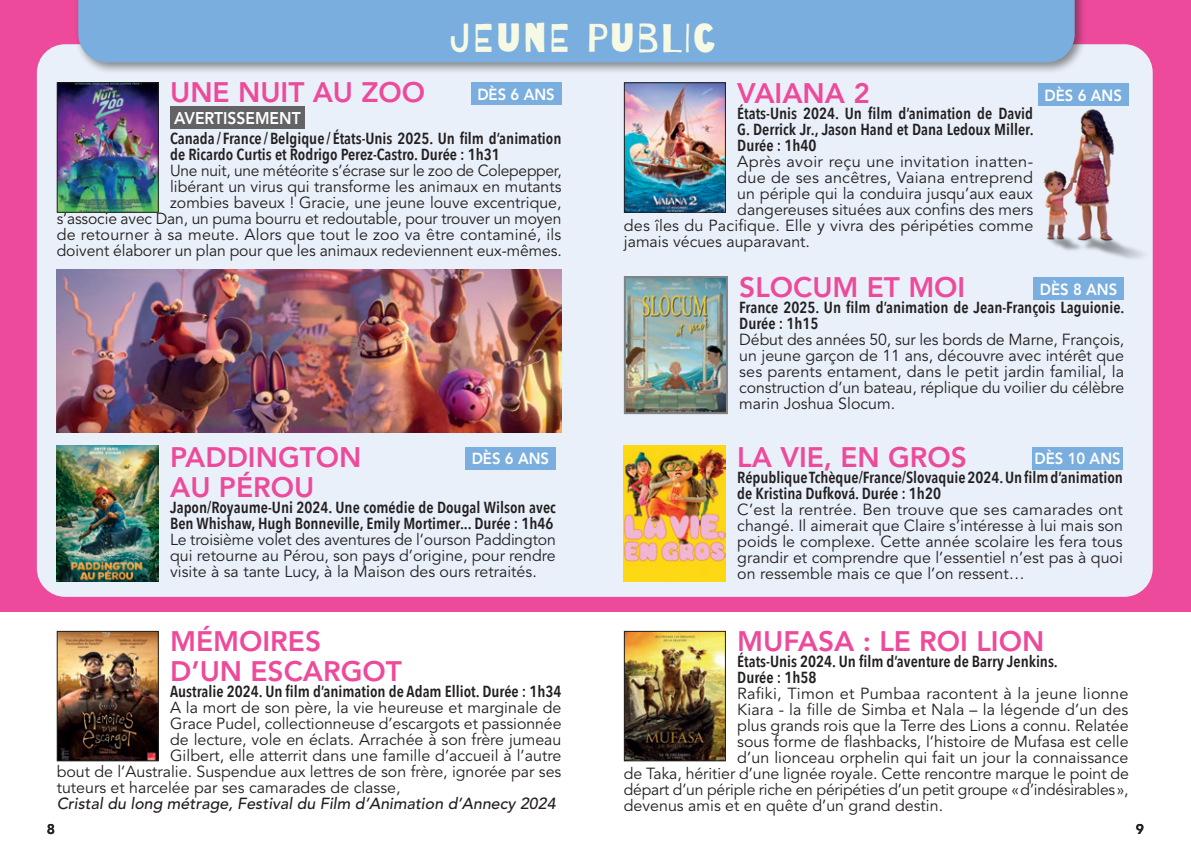
<style>
.page{position:relative;width:1191px;height:851px;background:#fff}
.page>*{position:absolute;margin:0;border:0;box-sizing:border-box;transform-origin:0 0}
.t1{font:40px "Barrio";letter-spacing:.055em;color:#f6f9e4}
.t2{font:800 28px/30px "Avenir LT Std";color:#ed4a9b}
.t3{font:800 16.8px "Avenir LT Std";color:#fff;scale:.93 1}
.t4{font:16px/16px "Avenir LT Std";color:#231f20;text-align:justify}
.t5{font:600 16px/16px "Avenir Next Condensed";color:#231f20}
.t6{font:italic 500 16px "Avenir LT Std";color:#231f20}
.t7{font:800 16px "Avenir LT Std";color:#fff;scale:.93 1}
.t8{font:16px "Avenir LT Std";letter-spacing:.02em;color:#231f20}
.t9{font:800 14px "Avenir LT Std";color:#231f20}
</style>
<div class="page">
<div style="left:0;top:0;width:1191px;height:611px;background:#ed4a9b"></div>
<div style="left:37px;top:44px;width:1115px;height:552px;background:#e9f0f9;border-radius:28px"></div>
<div style="left:74px;top:0;width:1012px;height:75px;background:#231f20;opacity:.5"></div>
<div style="left:78px;top:0;width:996px;height:62px;background:#79aede"></div>
<div style="left:1037px;top:84px;width:91px;height:22px;background:#79aede"></div>
<img style="left:626px;top:84px;width:98px;height:127px">
<div style="left:624px;top:82px;width:102px;height:131px;border:1px solid #231f20"></div>
<div style="left:471px;top:83px;width:90px;height:22px;background:#79aede"></div>
<div style="left:170px;top:106px;width:135px;height:22px;background:#636366"></div>
<img style="left:59px;top:84px;width:98px;height:127px">
<div style="left:57px;top:82px;width:102px;height:131px;border:1px solid #231f20"></div>
<img style="left:59px;top:632px;width:98px;height:127px">
<div style="left:57px;top:630px;width:102px;height:131px;border:1px solid #231f20"></div>
<img style="left:626px;top:632px;width:98px;height:127px">
<div style="left:624px;top:630px;width:102px;height:131px;border:1px solid #231f20"></div>
<div style="left:1032px;top:447px;width:91px;height:22px;background:#79aede"></div>
<img style="left:624px;top:445px;width:102px;height:136px">
<div style="left:465px;top:447px;width:91px;height:22px;background:#79aede"></div>
<img style="left:57px;top:445px;width:102px;height:136px">
<div style="left:1033px;top:277px;width:91px;height:22px;background:#79aede"></div>
<img style="left:627px;top:279px;width:98px;height:132px">
<div style="left:624px;top:276px;width:104px;height:138px;border:2px solid #808285"></div>
<img style="left:57px;top:269px;width:504px;height:163px">
<img style="left:1043px;top:104px;width:101px;height:155px">
<h1 class="t1" style="left:451px;top:17px;width:266px">JEUNE PUBLIC</h1>
<h2 class="t2" style="left:170px;top:77px;width:257px">UNE NUIT AU ZOO</h2>
<p class="t7" style="left:477px;top:85px;width:85px">DÈS 6 ANS</p>
<p class="t3" style="left:174px;top:108px;width:137px">AVERTISSEMENT</p>
<p class="t5" style="left:170px;top:130px;width:393px">Canada / France /Belgique / États-Unis 2025. Un film d’animation de Ricardo Curtis et Rodrigo Perez-Castro. Durée : 1h31</p>
<p class="t4" style="left:57px;top:163px;width:506px;text-align:right">Une nuit, une météorite s’écrase sur le zoo de Colepepper,<br>libérant un virus qui transforme les animaux en mutants<br>zombies baveux ! Gracie, une jeune louve excentrique,<br>s’associe avec Dan, un puma bourru et redoutable, pour trouver un moyen de retourner à sa meute. Alors que tout le zoo va être contaminé, ils doivent élaborer un plan pour que les animaux redeviennent eux-mêmes.</p>
<h2 class="t2" style="left:170px;top:442px;width:193px">PADDINGTON</h2>
<p class="t7" style="left:471px;top:449px;width:85px">DÈS 6 ANS</p>
<h2 class="t2" style="left:170px;top:472px;width:146px">AU PÉROU</h2>
<p class="t5" style="left:170px;top:498px;width:387px">Japon/Royaume-Uni 2024. Une comédie de Dougal Wilson avec<br>Ben Whishaw, Hugh Bonneville, Emily Mortimer... Durée : 1h46</p>
<p class="t4" style="left:170px;top:531px;width:387px">Le troisième volet des aventures de l’ourson Paddington qui retourne au Pérou, son pays d’origine, pour rendre visite à sa tante Lucy, à la Maison des ours retraités.</p>
<h2 class="t2" style="left:170px;top:626px;width:233px">MÉMOIRES<br>D’UN ESCARGOT</h2>
<p class="t5" style="left:170px;top:682px;width:393px">Australie 2024. Un film d’animation de Adam Elliot. Durée : 1h34</p>
<p class="t4" style="left:170px;top:699px;width:393px">A la mort de son père, la vie heureuse et marginale de</p>
<p class="t4" style="left:170px;top:715px;width:393px">Grace Pudel, collectionneuse d’escargots et passionnée</p>
<p class="t4" style="left:170px;top:731px;width:393px">de lecture, vole en éclats. Arrachée à son frère jumeau</p>
<p class="t4" style="left:170px;top:747px;width:393px">Gilbert, elle atterrit dans une famille d’accueil à l’autre</p>
<p class="t4" style="left:57px;top:763px;width:506px">bout de l’Australie. Suspendue aux lettres de son frère, ignorée par ses</p>
<p class="t4" style="left:57px;top:779px;width:345px">tuteurs et harcelée par ses camarades de classe,</p>
<p class="t6" style="left:57px;top:793px;width:500px">Cristal du long métrage, Festival du Film d’Animation d’Annecy 2024</p>
<h2 class="t2" style="left:737px;top:78px;width:134px">VAIANA 2</h2>
<p class="t7" style="left:1044px;top:86px;width:85px">DÈS 6 ANS</p>
<p class="t5" style="left:737px;top:105px;width:298px;text-align:justify">États-Unis 2024. Un film d’animation de David G. Derrick Jr., Jason Hand et Dana Ledoux Miller.<br>Durée : 1h40</p>
<p class="t8" style="left:737px;top:152px;width:297px">Après avoir reçu une invitation inatten-</p>
<p class="t4" style="left:737px;top:170px;width:297px">due de ses ancêtres, Vaiana entreprend</p>
<p class="t4" style="left:737px;top:186px;width:297px">un périple qui la conduira jusqu’aux eaux</p>
<p class="t4" style="left:737px;top:202px;width:297px">dangereuses situées aux confins des mers</p>
<p class="t4" style="left:624px;top:218px;width:411px">des îles du Pacifique. Elle y vivra des péripéties comme</p>
<p class="t4" style="left:624px;top:234px;width:188px">jamais vécues auparavant.</p>
<h2 class="t2" style="left:739px;top:272px;width:228px">SLOCUM ET MOI</h2>
<p class="t7" style="left:1039px;top:279px;width:85px">DÈS 8 ANS</p>
<p class="t5" style="left:739px;top:299px;width:386px">France 2025. Un film d’animation de Jean-François Laguionie.<br>Durée : 1h15</p>
<p class="t4" style="left:739px;top:332px;width:386px">Début des années 50, sur les bords de Marne, François, un jeune garçon de 11 ans, découvre avec intérêt que ses parents entament, dans le petit jardin familial, la construction d’un bateau, réplique du voilier du célèbre marin Joshua Slocum.</p>
<h2 class="t2" style="left:737px;top:442px;width:231px">LA VIE, EN GROS</h2>
<p class="t7" style="left:1034px;top:449px;width:94px">DÈS 10 ANS</p>
<p class="t5" style="left:737px;top:468px;width:387px">République Tchèque/France/Slovaquie 2024. Un film d’animation de Kristina Dufková. Durée : 1h20</p>
<p class="t4" style="left:737px;top:501px;width:387px">C’est la rentrée. Ben trouve que ses camarades ont changé. Il aimerait que Claire s’intéresse à lui mais son poids le complexe. Cette année scolaire les fera tous grandir et comprendre que l’essentiel n’est pas à quoi on ressemble mais ce que l’on ressent…</p>
<h2 class="t2" style="left:737px;top:626px;width:308px">MUFASA : LE ROI LION</h2>
<p class="t5" style="left:737px;top:652px;width:322px">États-Unis 2024. Un film d’aventure de Barry Jenkins.<br>Durée : 1h58</p>
<p class="t4" style="left:737px;top:685px;width:393px">Rafiki, Timon et Pumbaa racontent à la jeune lionne</p>
<p class="t4" style="left:737px;top:701px;width:393px">Kiara - la fille de Simba et Nala – la légende d’un des</p>
<p class="t4" style="left:737px;top:717px;width:393px">plus grands rois que la Terre des Lions a connu. Relatée</p>
<p class="t4" style="left:737px;top:733px;width:393px">sous forme de flashbacks, l’histoire de Mufasa est celle</p>
<p class="t4" style="left:737px;top:749px;width:392px">d’un lionceau orphelin qui fait un jour la connaissance</p>
<p class="t4" style="left:624px;top:765px;width:506px">de Taka, héritier d’une lignée royale. Cette rencontre marque le point de</p>
<p class="t4" style="left:624px;top:781px;width:506px">départ d’un périple riche en péripéties d’un petit groupe «d’indésirables»,</p>
<p class="t4" style="left:624px;top:797px;width:321px">devenus amis et en quête d’un grand destin.</p>
<p class="t9" style="left:47px;top:820px;width:10px">8</p>
<p class="t9" style="left:1135px;top:820px;width:10px">9</p>
</div>
